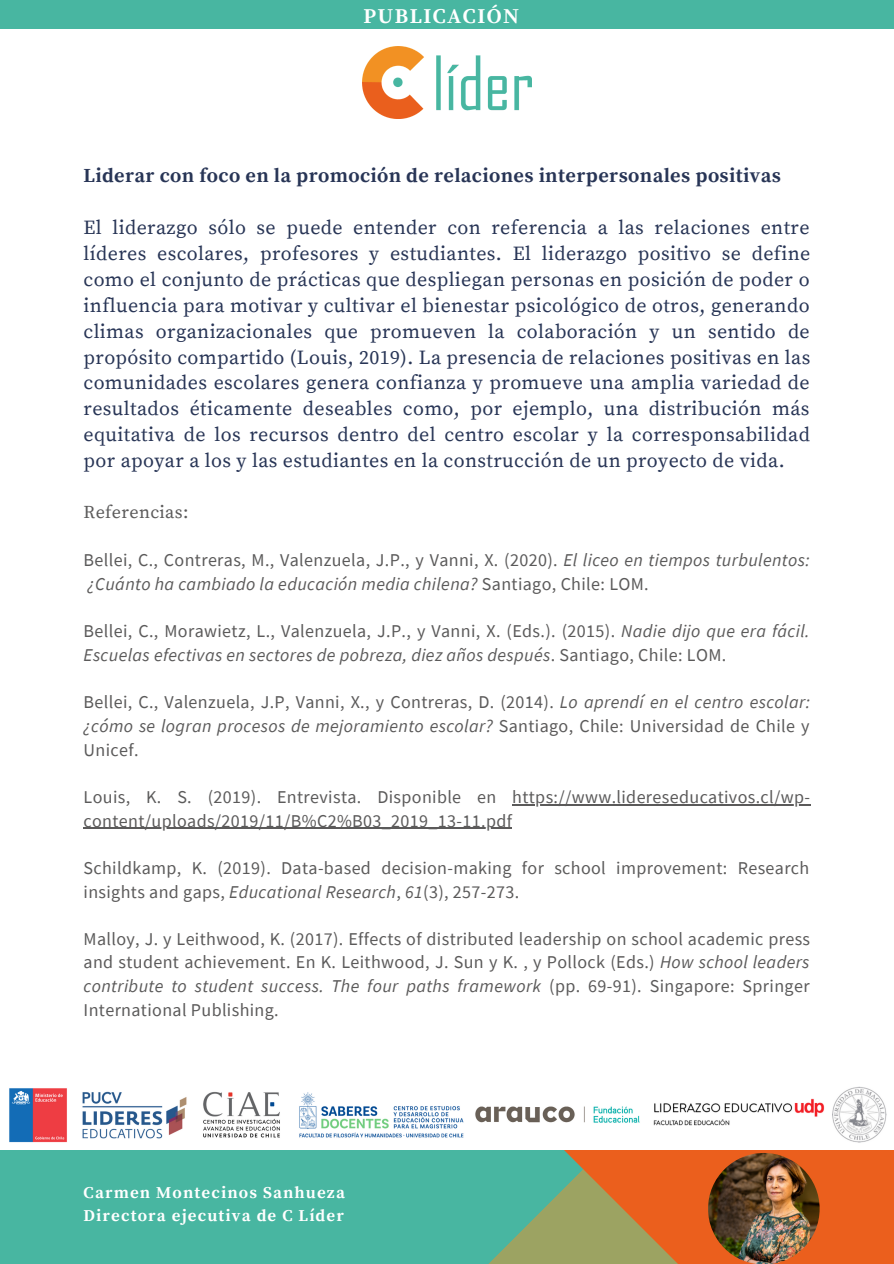
<style>
.page{position:relative;width:894px;height:1264px;background:#fff}
.page>*{position:absolute;margin:0;border:0;box-sizing:border-box;transform-origin:0 0}
.t1{font:700 21px "Source Serif Pro";letter-spacing:.07em;color:#fff}
.t2{font:19.8px/26px "Source Serif Pro";letter-spacing:.02em;color:#283556;text-align:justify}
.t3{font:700 19.8px "Source Serif Pro";letter-spacing:.02em;color:#283556}
.t4{font:18px/23.7px "Source Sans Pro";letter-spacing:.02em;color:#5b5a5a}
.t5{font:18px "Source Serif Pro";letter-spacing:.02em;color:#5b5a5a}
.t6{font:700 16.5px "Source Serif Pro";letter-spacing:.07em;color:#fff}
.s1{font-style:italic}
</style>
<div class="page">
<div style="left:0;top:0;width:893px;height:1263px;background:#48b6a1"></div>
<svg style="left:475px;top:1149px;width:418px;height:114px;fill:#eb5f1d"></svg>
<div style="left:0;top:29px;width:893px;height:1120px;background:#fff"></div>
<hr style="left:512px;top:804px;width:298px;height:1px;background:#5b5a5a">
<hr style="left:84px;top:827px;width:428px;height:1px;background:#5b5a5a">
<img style="left:362px;top:47px;width:169px;height:72px">
<img style="left:707px;top:1152px;width:112px;height:111px;border-radius:50%">
<img style="left:9px;top:1086px;width:878px;height:57px">
<p class="t1" style="left:363px;top:4px;width:157px">PUBLICACIÓN</p>
<p class="t3" style="left:84px;top:164px;width:698px">Liderar con foco en la promoción de relaciones interpersonales positivas</p>
<p class="t2" style="left:84px;top:215px;width:728px">El liderazgo sólo se puede entender con referencia a las relaciones entre líderes escolares, profesores y estudiantes. El liderazgo positivo se define como el conjunto de prácticas que despliegan personas en posición de poder o influencia para motivar y cultivar el bienestar psicológico de otros, generando climas organizacionales que promueven la colaboración y un sentido de propósito compartido (Louis, 2019). La presencia de relaciones positivas en las comunidades escolares genera confianza y promueve una amplia variedad de resultados éticamente deseables como, por ejemplo, una distribución más equitativa de los recursos dentro del centro escolar y la corresponsabilidad por apoyar a los y las estudiantes en la construcción de un proyecto de vida.</p>
<p class="t5" style="left:84px;top:501px;width:106px">Referencias:</p>
<p class="t4" style="left:84px;top:548px;width:727px">Bellei, C., Contreras, M., Valenzuela, J.P., y Vanni, X. (2020). <span class="s1">El liceo en tiempos turbulentos: ¿Cuánto ha cambiado la educación media chilena?</span> Santiago, Chile: LOM.</p>
<p class="t4" style="left:84px;top:619px;width:727px">Bellei, C., Morawietz, L., Valenzuela, J.P., y Vanni, X. (Eds.). (2015). <span class="s1">Nadie dijo que era fácil.<br>Escuelas efectivas en sectores de pobreza, diez años después</span>. Santiago, Chile: LOM.</p>
<p class="t4" style="left:84px;top:690px;width:727px;text-align:justify">Bellei, C., Valenzuela, J.P, Vanni, X., y Contreras, D. (2014). <span class="s1">Lo aprendí en el centro escolar: ¿cómo se logran procesos de mejoramiento escolar?</span> Santiago, Chile: Universidad de Chile y Unicef.</p>
<p class="t4" style="left:84px;top:784px;width:727px">Louis, K. S. (2019). Entrevista. Disponible en https://www.lidereseducativos.cl/wp&shy;content/uploads/2019/11/B%C2%B03_2019_13-11.pdf</p>
<p class="t4" style="left:84px;top:855px;width:727px">Schildkamp, K. (2019). Data-based decision-making for school improvement: Research insights and gaps, <span class="s1">Educational Research</span>, <span class="s1">61</span>(3), 257-273.</p>
<p class="t4" style="left:84px;top:926px;width:727px;text-align:justify">Malloy, J. y Leithwood, K. (2017). Effects of distributed leadership on school academic press and student achievement. En K. Leithwood, J. Sun y K. , y Pollock (Eds.) <span class="s1">How school leaders contribute to student success. The four paths framework</span> (pp. 69-91). Singapore: Springer International Publishing.</p>
<p class="t6" style="left:84px;top:1183px;width:263px">Carmen Montecinos Sanhueza</p>
<p class="t6" style="left:84px;top:1205px;width:262px">Directora ejecutiva de C Líder</p>
</div>
